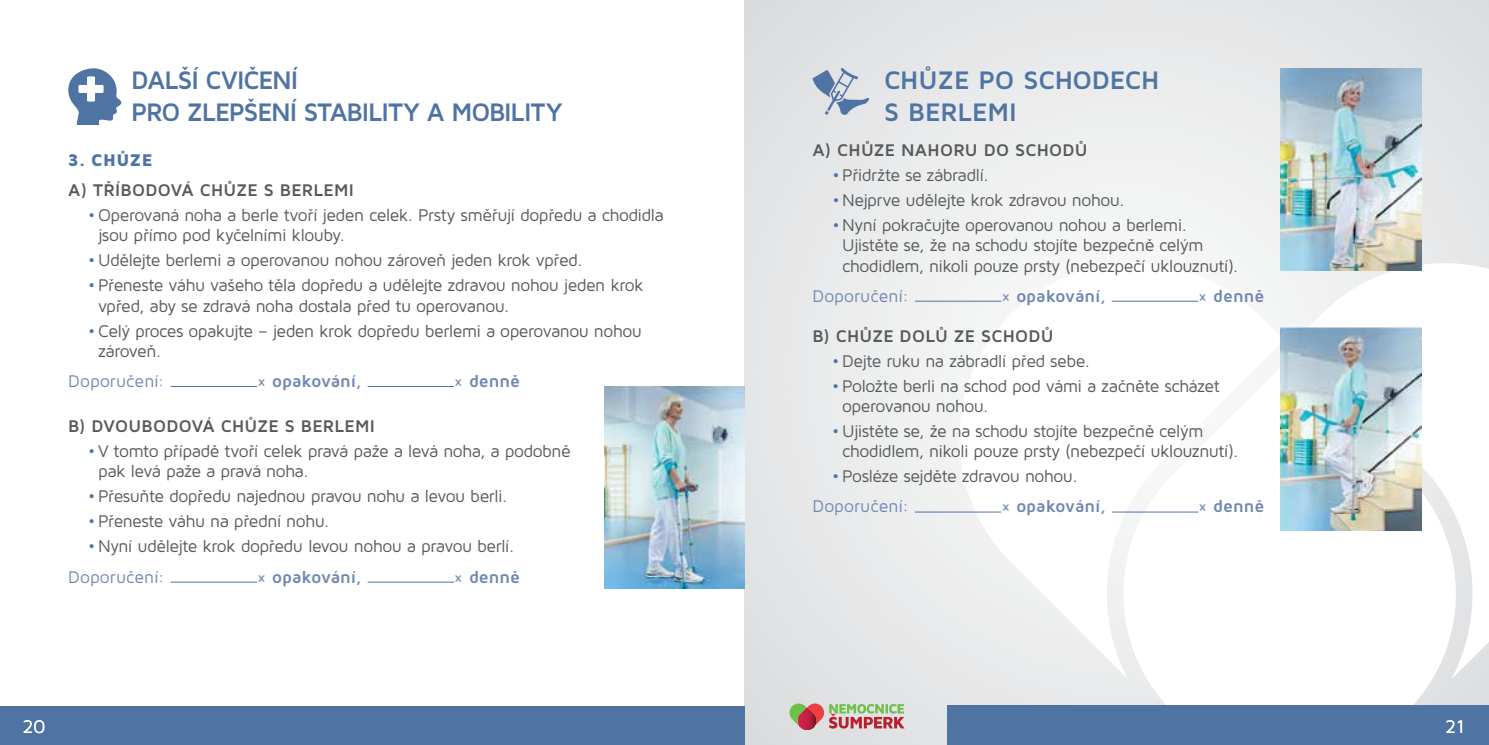
<style>
.page{position:relative;width:1489px;height:745px;background:#fff}
.page>*{position:absolute;margin:0;border:0;box-sizing:border-box;transform-origin:0 0}
.t1{font:700 26.25px/31.5px "Maven Pro";color:#4f74a4}
.t2{font:18.9px "Maven Pro";color:#fff}
.t3{font:17.5px/20.1px "Maven Pro";letter-spacing:-.035em;color:#58595b}
.t4{font:700 17.5px "Maven Pro";letter-spacing:.01em;color:#58595b}
.t5{font:700 17.5px "Maven Pro";letter-spacing:-.005em;color:#7088b2}
.t6{font:17.5px "Maven Pro";color:#7088b2}
.t7{font:900 17.5px "Maven Pro";letter-spacing:.03em;color:#4f74a4}
.s1{color:#4f74a4}
.s2{color:#7088b2}
</style>
<div class="page">
<img style="left:744px;top:0;width:744px;height:744px">
<svg style="left:1123px;top:530px;width:332px;height:175px"></svg>
<svg style="left:959px;top:263px;width:324px;height:416px"></svg>
<svg style="left:1295px;top:263px;width:193px;height:416px"></svg>
<div style="left:947px;top:705px;width:541px;height:39px;background:#4f74a4"></div>
<div style="left:0;top:705px;width:744px;height:39px;background:#4f74a4"></div>
<svg style="left:789px;top:703px;width:115px;height:26px;background:#bf9b8a"></svg>
<img style="left:1280px;top:68px;width:140px;height:203px">
<img style="left:1280px;top:327px;width:140px;height:203px">
<hr style="left:914px;top:300px;width:87px;height:1px;background:#4f74a4">
<hr style="left:1111px;top:300px;width:87px;height:1px;background:#4f74a4">
<hr style="left:914px;top:511px;width:87px;height:1px;background:#4f74a4">
<hr style="left:1111px;top:511px;width:87px;height:1px;background:#4f74a4">
<img style="left:604px;top:386px;width:140px;height:202px">
<hr style="left:171px;top:386px;width:86px;height:1px;background:#4f74a4">
<hr style="left:367px;top:386px;width:87px;height:1px;background:#4f74a4">
<hr style="left:171px;top:581px;width:86px;height:1px;background:#4f74a4">
<hr style="left:367px;top:581px;width:87px;height:1px;background:#4f74a4">
<svg style="left:812px;top:68px;width:58px;height:48px;background:#b6c2d1"></svg>
<svg style="left:68px;top:68px;width:54px;height:57px"></svg>
<h1 class="t1" style="left:131px;top:63px;width:169px">Další cvičení pro</h1>
<h1 class="t1" style="left:187px;top:95px;width:16px">zlepšen</h1>
<h1 class="t1" style="left:290px;top:95px;width:28px">í stabilit</h1>
<h1 class="t1" style="left:403px;top:95px;width:38px">y amobilit</h1>
<h1 class="t1" style="left:546px;top:95px;width:19px">y</h1>
<p class="t7" style="left:68px;top:149px;width:86px">3. CHŮZE</p>
<p class="t4" style="left:68px;top:179px;width:287px">A) TŘÍBODOVÁ CHŮZE S BERLEMI</p>
<p class="t3" style="left:98px;top:204px;width:567px;text-indent:-10px"><span class="s1">•</span> Operovaná noha a berle tvoří jeden celek. Prsty směřují dopředu a chodidla jsou přímo pod kyčelními klouby.</p>
<p class="t3" style="left:88px;top:249px;width:496px"><span class="s1">•</span> Udělejte berlemi a operovanou nohou zároveň jeden krok vpřed.</p>
<p class="t3" style="left:98px;top:274px;width:547px;text-indent:-10px"><span class="s1">•</span> Přeneste váhu vašeho těla dopředu a udělejte zdravou nohou jeden krok vpřed, aby se zdravá noha dostala před tu operovanou.</p>
<p class="t3" style="left:98px;top:320px;width:545px;text-indent:-10px"><span class="s1">•</span> Celý proces opakujte – jeden krok dopředu berlemi a operovanou nohou zároveň.</p>
<p class="t6" style="left:68px;top:370px;width:98px">Doporučení:</p>
<p class="t5" style="left:257px;top:369px;width:106px">× opakování,</p>
<p class="t5" style="left:454px;top:369px;width:68px">× denně</p>
<p class="t4" style="left:68px;top:414px;width:308px">B) DVOUBODOVÁ CHŮZE S BERLEMI</p>
<p class="t3" style="left:98px;top:440px;width:474px;text-indent:-10px"><span class="s1">•</span> V tomto případě tvoří celek pravá paže a levá noha, a podobně pak levá paže a pravá noha.</p>
<p class="t3" style="left:88px;top:485px;width:421px"><span class="s1">•</span> Přesuňte dopředu najednou pravou nohu a levou berli.</p>
<p class="t3" style="left:88px;top:510px;width:243px"><span class="s1">•</span> Přeneste váhu na přední nohu.</p>
<p class="t3" style="left:68px;top:530px;width:447px;line-height:30.1px;text-indent:20px"><span class="s1">•</span> Nyní udělejte krok dopředu levou nohou a pravou berlí.<br><span class="s2">Doporučení:</span></p>
<p class="t5" style="left:257px;top:565px;width:106px">× opakování,</p>
<p class="t5" style="left:454px;top:565px;width:68px">× denně</p>
<h1 class="t1" style="left:884px;top:63px;width:157px">Chůze po schodech s berlemi</h1>
<p class="t4" style="left:812px;top:139px;width:274px">A) CHŮZE NAHORU DO SCHODŮ</p>
<p class="t3" style="left:832px;top:164px;width:158px"><span class="s1">•</span> Přidržte se zábradlí.</p>
<p class="t3" style="left:832px;top:189px;width:294px"><span class="s1">•</span> Nejprve udělejte krok zdravou nohou.</p>
<p class="t3" style="left:842px;top:214px;width:398px;text-indent:-10px"><span class="s1">•</span> Nyní pokračujte operovanou nohou a berlemi.<br>Ujistěte se, že na schodu stojíte bezpečně celým chodidlem, nikoli pouze prsty (nebezpečí uklouznutí).</p>
<p class="t6" style="left:812px;top:284px;width:98px">Doporučení:</p>
<p class="t5" style="left:1001px;top:284px;width:106px">× opakování,</p>
<p class="t5" style="left:1198px;top:284px;width:68px">× denně</p>
<p class="t4" style="left:812px;top:324px;width:239px">B) CHŮZE DOLŮ ZE SCHODŮ</p>
<p class="t3" style="left:832px;top:350px;width:259px"><span class="s1">•</span> Dejte ruku na zábradlí před sebe.</p>
<p class="t3" style="left:842px;top:375px;width:379px;text-indent:-10px"><span class="s1">•</span> Položte berli na schod pod vámi a začněte scházet operovanou nohou.</p>
<p class="t3" style="left:842px;top:420px;width:398px;text-indent:-10px"><span class="s1">•</span> Ujistěte se, že na schodu stojíte bezpečně celým chodidlem, nikoli pouze prsty (nebezpečí uklouznutí).</p>
<p class="t3" style="left:812px;top:460px;width:267px;line-height:30.1px;text-indent:20px"><span class="s1">•</span> Posléze sejděte zdravou nohou.<br><span class="s2">Doporučení:</span></p>
<p class="t5" style="left:1001px;top:495px;width:106px">× opakování,</p>
<p class="t5" style="left:1198px;top:495px;width:68px">× denně</p>
<p class="t2" style="left:22px;top:714px;width:25px">20</p>
<p class="t2" style="left:1444px;top:714px;width:21px">21</p>
</div>
